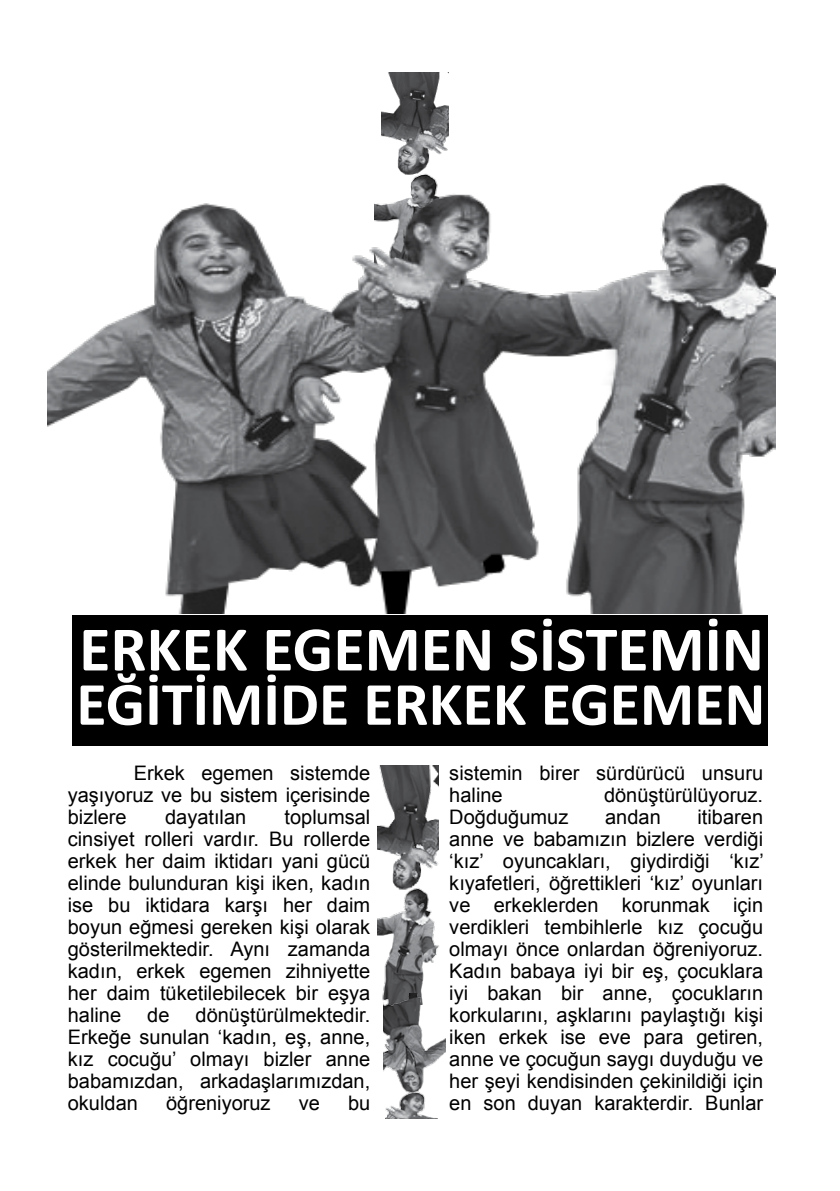
<style>
.page{position:relative;width:840px;height:1191px;background:#fff}
.page>*{position:absolute;margin:0;border:0;box-sizing:border-box;transform-origin:0 0}
.t1{font:700 64px "Calibri";color:#fff}
.t2{font:700 62px "Calibri";color:#fff}
.t3{font:20px/22px "Arial";color:#000;text-align:justify}
</style>
<div class="page">
<img style="left:377px;top:765px;width:61px;height:117px">
<img style="left:381px;top:72px;width:67px;height:90px">
<img style="left:385px;top:1103px;width:52px;height:16px">
<img style="left:377px;top:882px;width:62px;height:118px">
<img style="left:47px;top:162px;width:727px;height:452px">
<img style="left:383px;top:993px;width:62px;height:110px">
<div style="left:72px;top:615px;width:695px;height:131px;background:#000"></div>
<h1 class="t1" style="left:79px;top:608px;width:686px">ERKEK EGEMEN SİSTEMİN</h1>
<h2 class="t2" style="left:76px;top:664px;width:690px">EĞİTİMİDE ERKEK EGEMEN</h2>
<p class="t3" style="left:68px;top:762px;width:304px;text-indent:66px">Erkek egemen sistemde yaşıyoruz ve bu sistem içerisinde bizlere</p>
<p class="t3" style="left:68px;top:806px;width:304px;text-indent:217px">toplumsal cinsiyet rolleri vardır. Bu rollerde erkek her daim iktidarı yani gücü elinde bulunduran kişi iken, kadın ise bu iktidara karşı her daim boyun eğmesi gereken kişi olarak gösterilmektedir. Aynı zamanda kadın, erkek egemen zihniyette her daim tüketilebilecek bir eşya haline</p>
<p class="t3" style="left:165px;top:806px;width:83px">dayatılan</p>
<p class="t3" style="left:68px;top:1004px;width:304px;text-indent:128px">dönüştürülmektedir.<br>Erkeğe sunulan ‘kadın, eş, anne, kız cocuğu’ olmayı bizler anne babamızdan, arkadaşlarımızdan, okuldan</p>
<p class="t3" style="left:147px;top:1004px;width:24px">de</p>
<p class="t3" style="left:166px;top:1092px;width:106px">öğreniyoruz</p>
<p class="t3" style="left:298px;top:1092px;width:23px">ve</p>
<p class="t3" style="left:348px;top:1092px;width:24px">bu</p>
<p class="t3" style="left:449px;top:762px;width:315px">sistemin birer sürdürücü unsuru haline</p>
<p class="t3" style="left:603px;top:784px;width:160px">dönüştürülüyoruz.</p>
<p class="t3" style="left:449px;top:806px;width:316px;text-indent:248px">itibaren anne ve babamızın bizlere verdiği ‘kız’ oyuncakları, giydirdiği ‘kız’ kıyafetleri, öğrettikleri ‘kız’ oyunları ve erkeklerden korunmak için verdikleri tembihlerle kız çocuğu olmayı önce onlardan öğreniyoruz.<br>Kadın babaya iyi bir eş, çocuklara iyi bakan bir anne, çocukların korkularını, aşklarını paylaştığı kişi iken erkek ise eve para getiren, anne ve çocuğun saygı duyduğu ve her şeyi kendisinden çekinildiği için en son duyan karakterdir. Bunlar</p>
<p class="t3" style="left:449px;top:806px;width:120px">Doğduğumuz</p>
<p class="t3" style="left:604px;top:806px;width:57px">andan</p>
</div>
